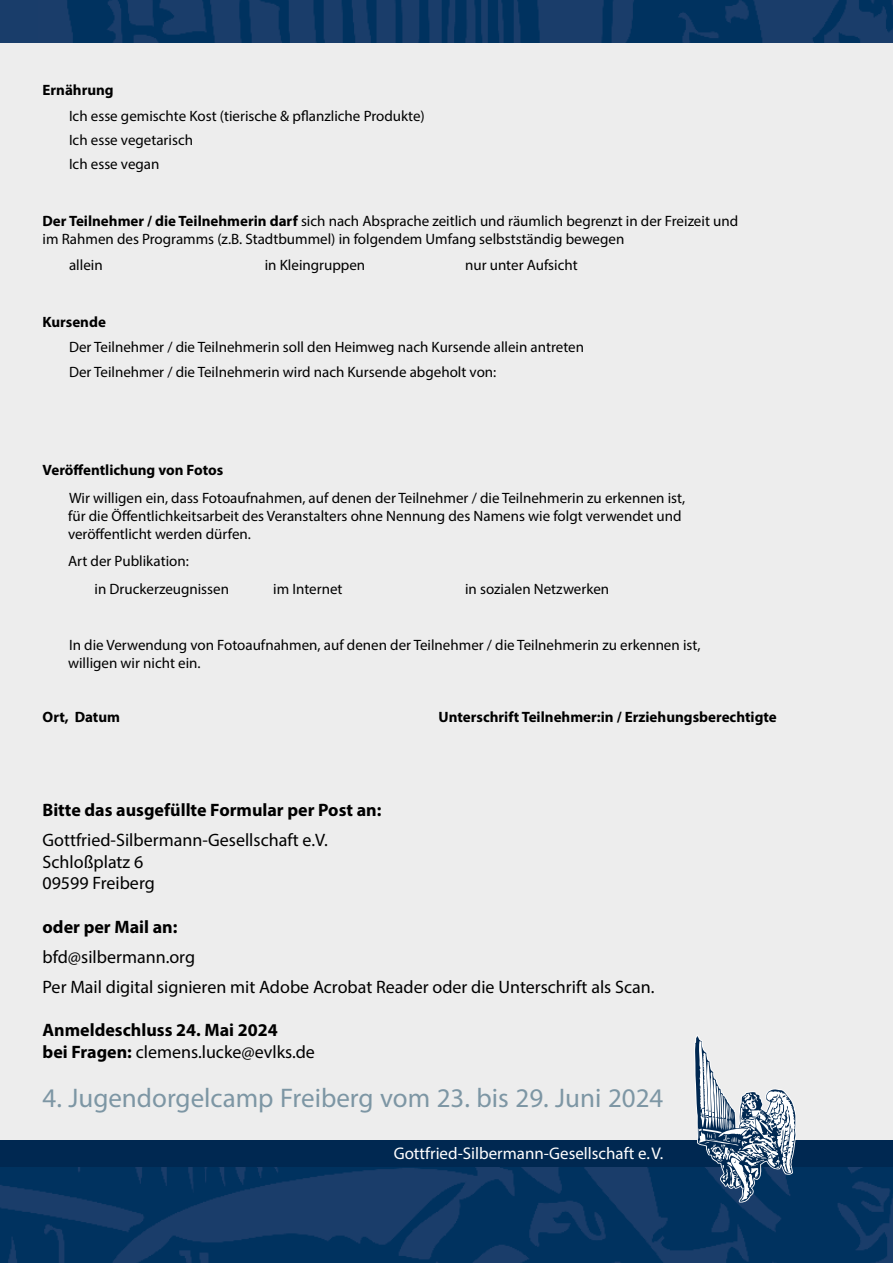
<style>
.page{position:relative;width:893px;height:1263px;background:#ededed}
.page>*{position:absolute;margin:0;border:0;box-sizing:border-box;transform-origin:0 0}
.t1{font:27px "Myriad Pro";color:#7d96a4}
.t2{font:18px/21.6px "Myriad Pro";color:#000}
.t3{font:700 18px/21.6px "Myriad Pro";color:#000}
.t4{font:16.95px "Myriad Pro";color:#fff}
.t5{font:15px/18px "Myriad Pro";color:#000}
.t6{font:700 15px "Myriad Pro";color:#000}
.s1{font-weight:700}
.s2{font-weight:400}
</style>
<div class="page">
<div style="left:0;top:0;width:893px;height:43px;background:#193d6a"></div>
<img style="left:67px;top:0;width:826px;height:43px">
<img style="left:0;top:1167px;width:893px;height:96px">
<div style="left:0;top:1140px;width:893px;height:27px;background:#002851"></div>
<svg style="left:694px;top:1035px;width:103px;height:167px"></svg>
<p class="t6" style="left:43px;top:80px;width:73px">Ernährung</p>
<p class="t5" style="left:69px;top:103px;width:357px;line-height:24.3px">Ich esse gemischte Kost (tierische &amp; pflanzliche Produkte)<br>Ich esse vegetarisch<br>Ich esse vegan</p>
<p class="t5" style="left:43px;top:212px;width:697px"><span class="s1">Der Teilnehmer / die Teilnehmerin darf</span> sich nach Absprache zeitlich und räumlich begrenzt in der Freizeit und im Rahmen des Programms (z.B. Stadtbummel) in folgendem Umfang selbstständig bewegen</p>
<p class="t5" style="left:69px;top:256px;width:35px">allein</p>
<p class="t5" style="left:265px;top:256px;width:102px">in Kleingruppen</p>
<p class="t5" style="left:465px;top:256px;width:114px">nur unter Aufsicht</p>
<p class="t6" style="left:43px;top:312px;width:65px">Kursende</p>
<p class="t5" style="left:69px;top:335px;width:516px;line-height:24.3px">Der Teilnehmer / die Teilnehmerin soll den Heimweg nach Kursende allein antreten<br>Der Teilnehmer / die Teilnehmerin wird nach Kursende abgeholt von:</p>
<p class="t6" style="left:43px;top:460px;width:182px">Veröffentlichung von Fotos</p>
<p class="t5" style="left:68px;top:489px;width:619px">Wir willigen ein, dass Fotoaufnahmen, auf denen der Teilnehmer / die Teilnehmerin zu erkennen ist, für die Öffentlichkeitsarbeit des Veranstalters ohne Nennung des Namens wie folgt verwendet und veröffentlicht werden dürfen.</p>
<p class="t5" style="left:95px;top:546px;width:136px;line-height:28.5px;text-indent:-27px">Art der Publikation:<br>in Druckerzeugnissen</p>
<p class="t5" style="left:273px;top:580px;width:71px">im Internet</p>
<p class="t5" style="left:465px;top:580px;width:146px">in sozialen Netzwerken</p>
<p class="t5" style="left:68px;top:636px;width:634px">In die Verwendung von Fotoaufnahmen, auf denen der Teilnehmer / die Teilnehmerin zu erkennen ist, willigen wir nicht ein.</p>
<p class="t6" style="left:43px;top:708px;width:79px">Ort, Datum</p>
<p class="t6" style="left:439px;top:708px;width:340px">Unterschrift Teilnehmer:in / Erziehungsberechtigte</p>
<p class="t3" style="left:43px;top:798px;width:340px">Bitte das ausgefüllte Formular per Post an:</p>
<p class="t2" style="left:43px;top:829px;width:287px">Gottfried-Silbermann-Gesellschaft e.V.<br>Schloßplatz 6<br>09599 Freiberg</p>
<p class="t3" style="left:43px;top:915px;width:136px">oder per Mail an:</p>
<p class="t2" style="left:43px;top:941px;width:614px;line-height:30.2px">bfd@silbermann.org<br>Per Mail digital signieren mit Adobe Acrobat Reader oder die Unterschrift als Scan.</p>
<p class="t3" style="left:43px;top:1018px;width:274px">Anmeldeschluss 24. Mai 2024<br>bei Fragen: <span class="s2">clemens.lucke@evlks.de</span></p>
<h1 class="t1" style="left:43px;top:1082px;width:622px">4. Jugendorgelcamp Freiberg vom 23. bis 29. Juni 2024</h1>
<p class="t4" style="left:394px;top:1143px;width:271px">Gottfried-Silbermann-Gesellschaft e.V.</p>
</div>
